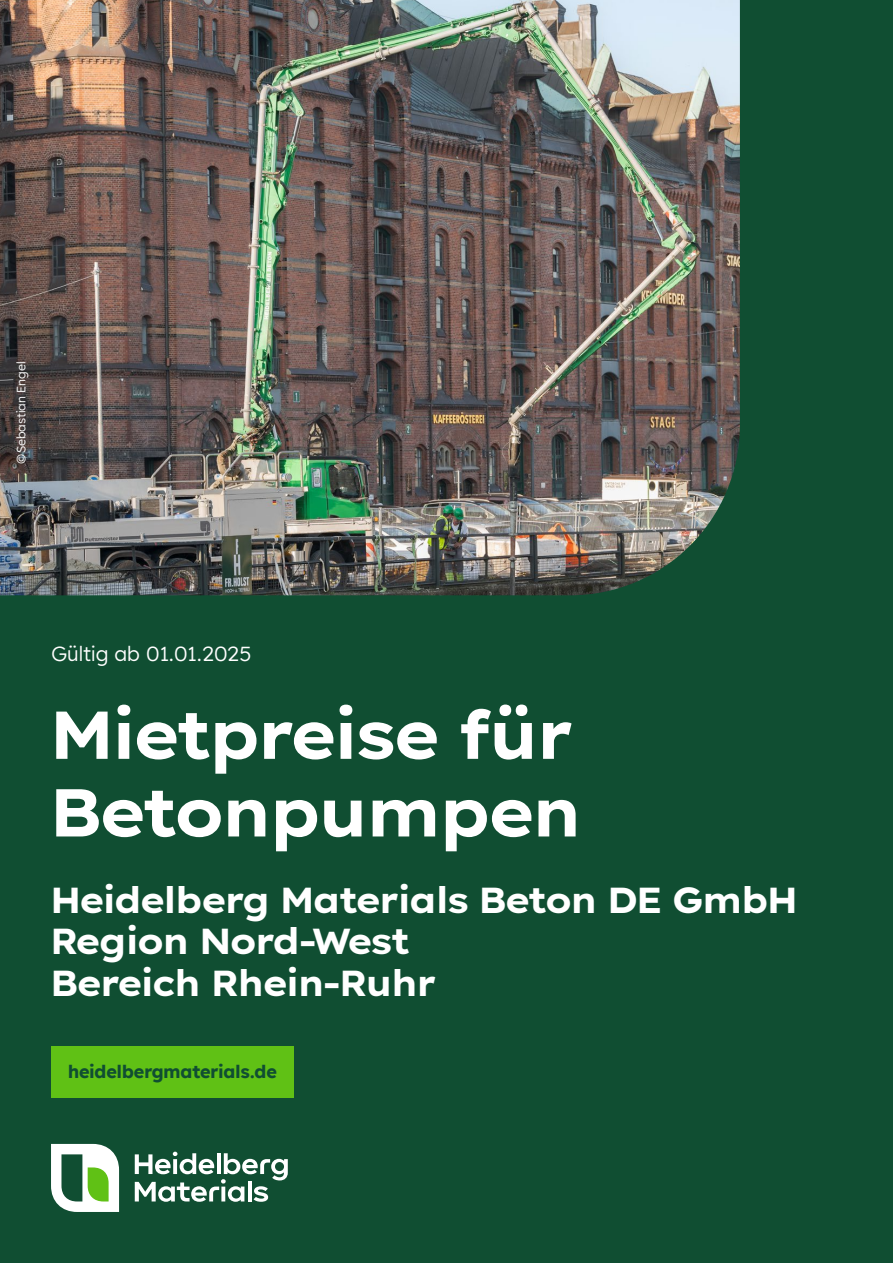
<style>
.page{position:relative;width:893px;height:1263px;background:#104e32}
.page>*{position:absolute;margin:0;border:0;box-sizing:border-box;transform-origin:0 0}
.L2_Headline_Deep_Green{font:700 67.5px/77.7px "Lexend Exa HM";color:#fff}
.L3_Subline_Deep_Green{font:700 36px/41.4px "Lexend Exa HM";color:#fff}
.L1_Topline_Deep_Green{font:20.25px "Lexend HM";color:#fff}
.L15_CTA{font:700 18px "Lexend HM";color:#104e32}
.L6_Marginalia{font:12px "Lexend HM";color:#fff}
</style>
<div class="page">
<img style="left:0;top:0;width:740px;height:595px">
<div style="left:51px;top:1046px;width:243px;height:51px;background:#60c115"></div>
<svg style="left:51px;top:1144px;width:68px;height:68px"></svg>
<svg style="left:135px;top:1152px;width:153px;height:50px"></svg>
<p class="L6_Marginalia" style="left:12px;top:464px;width:103px;rotate:-90deg">©Sebastian Engel</p>
<p class="L1_Topline_Deep_Green" style="left:51px;top:638px;width:202px">Gültig ab 01.01.2025</p>
<p class="L2_Headline_Deep_Green" style="left:51px;top:691px;width:531px">Mietpreise für<br>Betonpumpen</p>
<p class="L3_Subline_Deep_Green" style="left:51px;top:877px;width:748px">Heidelberg Materials Beton DE GmbH<br>Region Nord-West</p>
<p class="L3_Subline_Deep_Green" style="left:51px;top:959px;width:386px">Bereich Rhein-Ruhr</p>
<p class="L15_CTA" style="left:68px;top:1057px;width:210px">heidelbergmaterials.de</p>
</div>
